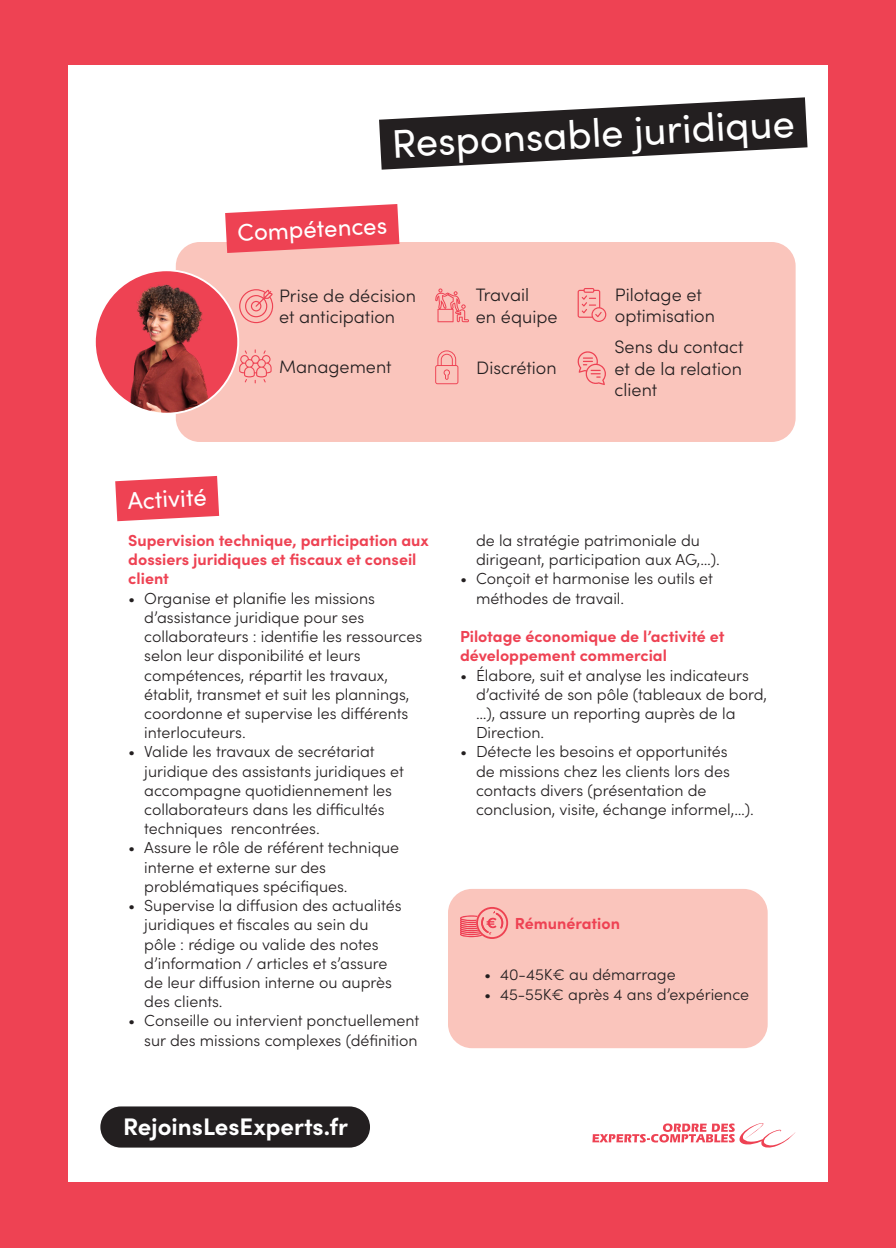
<style>
.page{position:relative;width:896px;height:1248px;background:#fff}
.page>*{position:absolute;margin:0;border:0;box-sizing:border-box;transform-origin:0 0}
.t1{font:40px "Sofia Pro";color:#fff}
.t2{font:700 24px "Sofia Pro";color:#fff}
.t3{font:24px "Sofia Pro";color:#fff}
.t4{font:300 18px/21.6px "Sofia Pro";color:#231f20}
.t5{font:300 16px/19.2px "Sofia Pro";color:#231f20}
.t6{font:700 16px/19.2px "Sofia Pro";color:#ee4253}
</style>
<div class="page">
<div style="left:0;top:0;width:896px;height:1247px;background:#ee4253"></div>
<div style="left:68px;top:66px;width:760px;height:1116px;background:#fff"></div>
<svg style="left:379px;top:97px;width:429px;height:73px"></svg>
<svg style="left:592px;top:1123px;width:203px;height:25px"></svg>
<svg style="left:115px;top:476px;width:105px;height:46px;background:#f05f6d"></svg>
<div style="left:100px;top:1106px;width:270px;height:41px;background:#231f20;border-radius:21px"></div>
<div style="left:176px;top:242px;width:619px;height:200px;background:#fac5bc;border-radius:24px"></div>
<img style="left:97px;top:276px;width:141px;height:137px">
<svg style="left:184px;top:204px;width:216px;height:71px"></svg>
<svg style="left:577px;top:288px;width:29px;height:34px"></svg>
<svg style="left:577px;top:351px;width:29px;height:34px"></svg>
<svg style="left:239px;top:289px;width:34px;height:34px"></svg>
<svg style="left:239px;top:349px;width:33px;height:34px"></svg>
<svg style="left:435px;top:288px;width:34px;height:34px"></svg>
<svg style="left:435px;top:350px;width:23px;height:34px"></svg>
<div style="left:448px;top:888px;width:319px;height:160px;background:#fac5bc;border-radius:24px"></div>
<svg style="left:460px;top:907px;width:48px;height:31px"></svg>
<p class="t1" style="left:390px;top:115px;width:405px;rotate:-3deg">Responsable juridique</p>
<p class="t3" style="left:237px;top:215px;width:151px;rotate:-3deg">Compétences</p>
<p class="t4" style="left:279px;top:284px;width:138px">Prise de décision et anticipation</p>
<p class="t4" style="left:279px;top:355px;width:114px">Management</p>
<p class="t4" style="left:476px;top:283px;width:83px">Travail<br>en équipe</p>
<p class="t4" style="left:476px;top:355px;width:82px">Discrétion</p>
<p class="t4" style="left:615px;top:282px;width:88px">Pilotage et</p>
<p class="t4" style="left:615px;top:304px;width:102px">optimisation</p>
<p class="t4" style="left:614px;top:335px;width:131px;text-align:justify">Sens du contact et de la relation client</p>
<p class="t3" style="left:127px;top:483px;width:81px;rotate:-3deg">Activité</p>
<p class="t6" style="left:128px;top:529px;width:302px">Supervision technique, participation aux dossiers juridiques et fiscaux et conseil client</p>
<p class="t5" style="left:144px;top:587px;width:279px;text-indent:-16px">• Organise et planifie les missions d’assistance juridique pour ses collaborateurs : identifie les ressources selon leur disponibilité et leurs compétences, répartit les travaux, établit, transmet et suit les plannings, coordonne et supervise les différents interlocuteurs.</p>
<p class="t5" style="left:144px;top:741px;width:261px;text-indent:-16px">• Valide les travaux de secrétariat juridique des assistants juridiques et accompagne quotidiennement les collaborateurs dans les difficultés techniques rencontrées.</p>
<p class="t5" style="left:144px;top:837px;width:256px;text-indent:-16px">• Assure le rôle de référent technique interne et externe sur des problématiques spécifiques.</p>
<p class="t5" style="left:144px;top:894px;width:259px;text-indent:-16px">• Supervise la diffusion des actualités juridiques et fiscales au sein du pôle : rédige ou valide des notes d’information / articles et s’assure de leur diffusion interne ou auprès des clients.</p>
<p class="t5" style="left:128px;top:1010px;width:292px;text-align:right">• Conseille ou intervient ponctuellement sur des missions complexes (définition</p>
<p class="t2" style="left:123px;top:1107px;width:226px">RejoinsLesExperts.fr</p>
<p class="t5" style="left:476px;top:530px;width:245px">de la stratégie patrimoniale du dirigeant, participation aux AG,…).</p>
<p class="t5" style="left:476px;top:568px;width:238px;text-indent:-16px">• Conçoit et harmonise les outils et méthodes de travail.</p>
<p class="t6" style="left:460px;top:625px;width:266px">Pilotage économique de l’activité et développement commercial</p>
<p class="t5" style="left:476px;top:664px;width:293px;text-indent:-16px">• Élabore, suit et analyse les indicateurs d’activité de son pôle (tableaux de bord, …), assure un reporting auprès de la<br>Direction.</p>
<p class="t5" style="left:476px;top:741px;width:279px;text-indent:-16px">• Détecte les besoins et opportunités<br>de missions chez les clients lors des contacts divers (présentation de conclusion, visite, échange informel,…).</p>
<p class="t6" style="left:515px;top:912px;width:107px">Rémunération</p>
<p class="t5" style="left:484px;top:964px;width:193px">• 40-45K€ au démarrage</p>
<p class="t5" style="left:484px;top:983px;width:267px">• 45-55K€ après 4 ans d’expérience</p>
</div>
